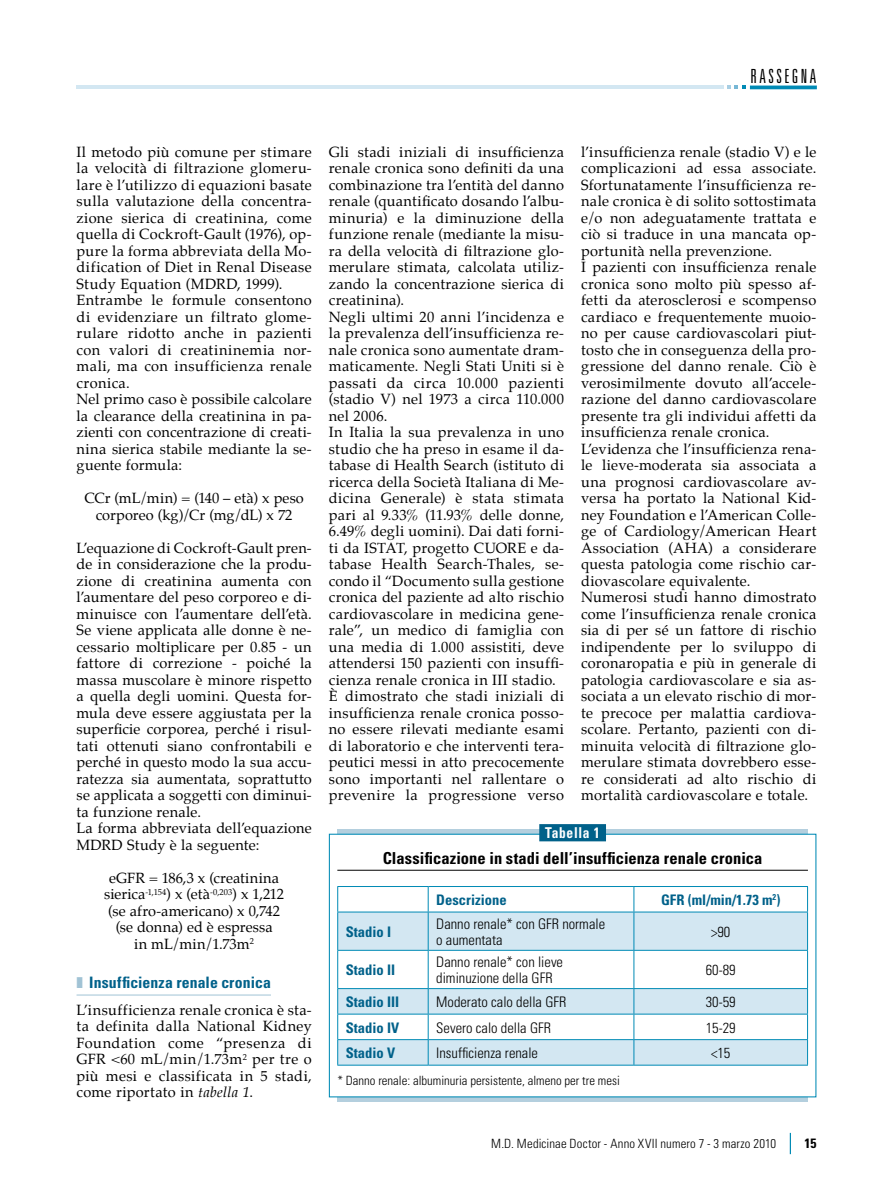
<style>
.page{position:relative;width:893px;height:1191px;background:#fff}
.page>*{position:absolute;margin:0;border:0;box-sizing:border-box;transform-origin:0 0}
.t1{font:300 ultra-condensed 19.5px "Univers";letter-spacing:.13em;color:#000}
.t2{font:700 condensed 16.5px "Univers";letter-spacing:.005em;color:#000}
.t3{font:700 condensed 15.75px "Univers";letter-spacing:.005em;color:#00618a}
.t4{font:700 condensed 15px "Univers";letter-spacing:.05em;color:#fff;scale:.9 1}
.t5{font:14.55px/16.5px "Palatino";letter-spacing:.02em;color:#000}
.t6{font:300 condensed 14.55px/16.5px "Univers";color:#000}
.t7{font:700 condensed 14.55px "Univers";color:#00618a}
.t8{font:700 condensed 13.5px "Univers";color:#000}
.t9{font:300 condensed 12.75px "Univers";color:#000}
.s1{color:#a1c3d5}
.s2{font-style:italic}
</style>
<div class="page">
<hr style="left:750px;top:86px;width:67px;height:3px;background:#008ab5">
<svg style="left:727px;top:86px;width:19px;height:3px"></svg>
<hr style="left:77px;top:86px;width:647px;height:3px;background:#d3e7f2">
<svg style="left:790px;top:1132px;width:1px;height:22px"></svg>
<hr style="left:77px;top:994px;width:194px;height:1px;background:#a1c3d5">
<svg style="left:337px;top:829px;width:471px;height:272px;background:#a9cbdb"></svg>
<div style="left:329px;top:833px;width:487px;height:264px;background:#fff;border:1px solid #008ab5"></div>
<div style="left:539px;top:824px;width:67px;height:17px;background:#00618a"></div>
<hr style="left:337px;top:870px;width:471px;height:1px;background:#000">
<svg style="left:338px;top:912px;width:469px;height:152px;fill:#d3e7f2"></svg>
<hr style="left:337px;top:886px;width:91px;height:1px;background:#008ab5">
<svg style="left:337px;top:887px;width:1px;height:24px"></svg>
<hr style="left:428px;top:886px;width:206px;height:1px;background:#008ab5">
<svg style="left:428px;top:887px;width:1px;height:24px"></svg>
<hr style="left:634px;top:886px;width:174px;height:1px;background:#008ab5">
<svg style="left:633px;top:887px;width:1px;height:24px"></svg>
<svg style="left:807px;top:887px;width:1px;height:24px"></svg>
<hr style="left:337px;top:911px;width:91px;height:1px;background:#008ab5">
<hr style="left:337px;top:912px;width:1px;height:38px;background:#008ab5">
<hr style="left:428px;top:911px;width:206px;height:1px;background:#008ab5">
<hr style="left:428px;top:912px;width:1px;height:38px;background:#008ab5">
<hr style="left:634px;top:911px;width:174px;height:1px;background:#008ab5">
<hr style="left:633px;top:912px;width:1px;height:38px;background:#008ab5">
<hr style="left:807px;top:912px;width:1px;height:38px;background:#008ab5">
<hr style="left:337px;top:950px;width:91px;height:1px;background:#008ab5">
<hr style="left:337px;top:950px;width:1px;height:38px;background:#008ab5">
<hr style="left:428px;top:950px;width:206px;height:1px;background:#008ab5">
<hr style="left:428px;top:950px;width:1px;height:38px;background:#008ab5">
<hr style="left:634px;top:950px;width:174px;height:1px;background:#008ab5">
<hr style="left:633px;top:950px;width:1px;height:38px;background:#008ab5">
<hr style="left:807px;top:950px;width:1px;height:38px;background:#008ab5">
<hr style="left:337px;top:988px;width:91px;height:1px;background:#008ab5">
<hr style="left:428px;top:988px;width:206px;height:1px;background:#008ab5">
<hr style="left:634px;top:988px;width:174px;height:1px;background:#008ab5">
<hr style="left:337px;top:1013px;width:91px;height:1px;background:#008ab5">
<hr style="left:428px;top:1013px;width:206px;height:1px;background:#008ab5">
<hr style="left:634px;top:1013px;width:174px;height:1px;background:#008ab5">
<hr style="left:337px;top:1039px;width:91px;height:1px;background:#008ab5">
<svg style="left:337px;top:989px;width:1px;height:75px"></svg>
<hr style="left:428px;top:1039px;width:206px;height:1px;background:#008ab5">
<svg style="left:428px;top:989px;width:1px;height:75px"></svg>
<hr style="left:634px;top:1039px;width:174px;height:1px;background:#008ab5">
<svg style="left:633px;top:989px;width:1px;height:75px"></svg>
<svg style="left:807px;top:989px;width:1px;height:75px"></svg>
<hr style="left:337px;top:1064px;width:91px;height:1px;background:#008ab5">
<hr style="left:428px;top:1064px;width:206px;height:1px;background:#008ab5">
<hr style="left:634px;top:1064px;width:174px;height:1px;background:#008ab5">
<h1 class="t1" style="left:750px;top:66px;width:68px">RASSEGNA</h1>
<p class="t5" style="left:77px;top:145px;width:237px">Il metodo più comune per stimare la velocità di filtrazione glomeru&shy;lare è l’utilizzo di equazioni basate sulla valutazione della concentra&shy;zione sierica di creatinina, come quella di Cockroft-Gault (1976), op&shy;pure la forma abbreviata della Mo&shy;dification of Diet in Renal Disease<br>Study Equation (MDRD, 1999).<br>Entrambe le formule consentono di evidenziare un filtrato glome&shy;rulare ridotto anche in pazienti con valori di creatininemia nor&shy;mali, ma con insufficienza renale cronica.<br>Nel primo caso è possibile calcolare la clearance della creatinina in pa&shy;zienti con concentrazione di creati&shy;nina sierica stabile mediante la se&shy;guente formula:</p>
<p class="t5" style="left:84px;top:491px;width:221px;text-align:center">CCr (mL/min) = (140 – età) x peso corporeo (kg)/Cr (mg/dL) x 72</p>
<p class="t5" style="left:77px;top:541px;width:237px">L’equazione di Cockroft-Gault pren&shy;de in considerazione che la produ&shy;zione di creatinina aumenta con l’aumentare del peso corporeo e di&shy;minuisce con l’aumentare dell’età.<br>Se viene applicata alle donne è ne&shy;cessario moltiplicare per 0.85 - un fattore di correzione - poiché la massa muscolare è minore rispetto a quella degli uomini. Questa for&shy;mula deve essere aggiustata per la superficie corporea, perché i risul&shy;tati ottenuti siano confrontabili e perché in questo modo la sua accu&shy;ratezza sia aumentata, soprattutto se applicata a soggetti con diminui&shy;ta funzione renale.<br>La forma abbreviata dell’equazione MDRD Study è la seguente:</p>
<p class="t5" style="left:104px;top:871px;width:181px;text-align:center">eGFR = 186,3 x (creatinina sierica<sup>-1,154</sup>) x (età<sup>-0,203</sup>) x 1,212 (se afro-americano) x 0,742 (se donna) ed è espressa<br>in mL/min/1.73m<sup>2</sup></p>
<p class="t3" style="left:77px;top:972px;width:196px"><span class="s1">❚</span> Insufficienza renale cronica</p>
<p class="t5" style="left:77px;top:1003px;width:237px;text-align:justify">L’insufficienza renale cronica è sta&shy;ta definita dalla National Kidney Foundation come “presenza di GFR &lt;60 mL/min/1.73m<sup>2</sup> per tre o più mesi e classificata in 5 stadi, come riportato in <span class="s2">tabella 1</span>.</p>
<p class="t5" style="left:329px;top:145px;width:237px">Gli stadi iniziali di insufficienza renale cronica sono definiti da una combinazione tra l’entità del danno renale (quantificato dosando l’albu&shy;minuria) e la diminuzione della funzione renale (mediante la misu&shy;ra della velocità di filtrazione glo&shy;merulare stimata, calcolata utiliz&shy;zando la concentrazione sierica di creatinina).<br>Negli ultimi 20 anni l’incidenza e la prevalenza dell’insufficienza re&shy;nale cronica sono aumentate dram&shy;maticamente. Negli Stati Uniti si è passati da circa 10.000 pazienti (stadio V) nel 1973 a circa 110.000 nel 2006.<br>In Italia la sua prevalenza in uno studio che ha preso in esame il da&shy;tabase di Health Search (istituto di ricerca della Società Italiana di Me&shy;dicina Generale) è stata stimata pari al 9.33% (11.93% delle donne, 6.49% degli uomini). Dai dati forni&shy;ti da ISTAT, progetto CUORE e da&shy;tabase Health Search-Thales, se&shy;condo il “Documento sulla gestione cronica del paziente ad alto rischio cardiovascolare in medicina gene&shy;rale”, un medico di famiglia con una media di 1.000 assistiti, deve attendersi 150 pazienti con insuffi&shy;cienza renale cronica in III stadio.<br>È dimostrato che stadi iniziali di insufficienza renale cronica posso&shy;no essere rilevati mediante esami di laboratorio e che interventi tera&shy;peutici messi in atto precocemente sono importanti nel rallentare o prevenire la progressione verso</p>
<p class="t5" style="left:581px;top:145px;width:237px">l’insufficienza renale (stadio V) e le complicazioni ad essa associate.<br>Sfortunatamente l’insufficienza re&shy;nale cronica è di solito sottostimata e/o non adeguatamente trattata e ciò si traduce in una mancata op&shy;portunità nella prevenzione.<br>I pazienti con insufficienza renale cronica sono molto più spesso af&shy;fetti da aterosclerosi e scompenso cardiaco e frequentemente muoio&shy;no per cause cardiovascolari piut&shy;tosto che in conseguenza della pro&shy;gressione del danno renale. Ciò è verosimilmente dovuto all’accele&shy;razione del danno cardiovascolare presente tra gli individui affetti da insufficienza renale cronica.<br>L’evidenza che l’insufficienza rena&shy;le lieve-moderata sia associata a una prognosi cardiovascolare av&shy;versa ha portato la National Kid&shy;ney Foundation e l’American Colle&shy;ge of Cardiology/American Heart Association (AHA) a considerare questa patologia come rischio car&shy;diovascolare equivalente.<br>Numerosi studi hanno dimostrato come l’insufficienza renale cronica sia di per sé un fattore di rischio indipendente per lo sviluppo di coronaropatia e più in generale di patologia cardiovascolare e sia as&shy;sociata a un elevato rischio di mor&shy;te precoce per malattia cardiova&shy;scolare. Pertanto, pazienti con di&shy;minuita velocità di filtrazione glo&shy;merulare stimata dovrebbero esse&shy;re considerati ad alto rischio di mortalità cardiovascolare e totale.</p>
<p class="t4" style="left:545px;top:823px;width:62px">Tabella 1</p>
<p class="t2" style="left:383px;top:847px;width:381px">Classificazione in stadi dell’insufficienza renale cronica</p>
<p class="t7" style="left:436px;top:891px;width:72px">Descrizione</p>
<p class="t7" style="left:661px;top:891px;width:121px">GFR (ml/min/1.73 m<sup>2</sup>)</p>
<p class="t7" style="left:346px;top:923px;width:47px">Stadio I</p>
<p class="t6" style="left:436px;top:915px;width:170px">Danno renale* con GFR normale o aumentata</p>
<p class="t6" style="left:711px;top:923px;width:21px">&gt;90</p>
<p class="t7" style="left:346px;top:961px;width:51px">Stadio II</p>
<p class="t6" style="left:436px;top:953px;width:128px">Danno renale* con lieve diminuzione della GFR</p>
<p class="t6" style="left:706px;top:962px;width:31px">60-89</p>
<p class="t7" style="left:346px;top:993px;width:55px">Stadio III</p>
<p class="t6" style="left:436px;top:993px;width:132px">Moderato calo della GFR</p>
<p class="t6" style="left:706px;top:993px;width:31px">30-59</p>
<p class="t7" style="left:346px;top:1018px;width:55px">Stadio IV</p>
<p class="t6" style="left:436px;top:1019px;width:116px">Severo calo della GFR</p>
<p class="t6" style="left:706px;top:1019px;width:31px">15-29</p>
<p class="t7" style="left:346px;top:1044px;width:51px">Stadio V</p>
<p class="t6" style="left:436px;top:1044px;width:103px">Insufficienza renale</p>
<p class="t6" style="left:711px;top:1044px;width:21px">&lt;15</p>
<p class="t9" style="left:337px;top:1072px;width:284px">* Danno renale: albuminuria persistente, almeno per tre mesi</p>
<p class="t9" style="left:491px;top:1136px;width:286px">M.D. Medicinae Doctor - Anno XVII numero 7 - 3 marzo 2010</p>
<p class="t8" style="left:804px;top:1135px;width:13px">15</p>
</div>
